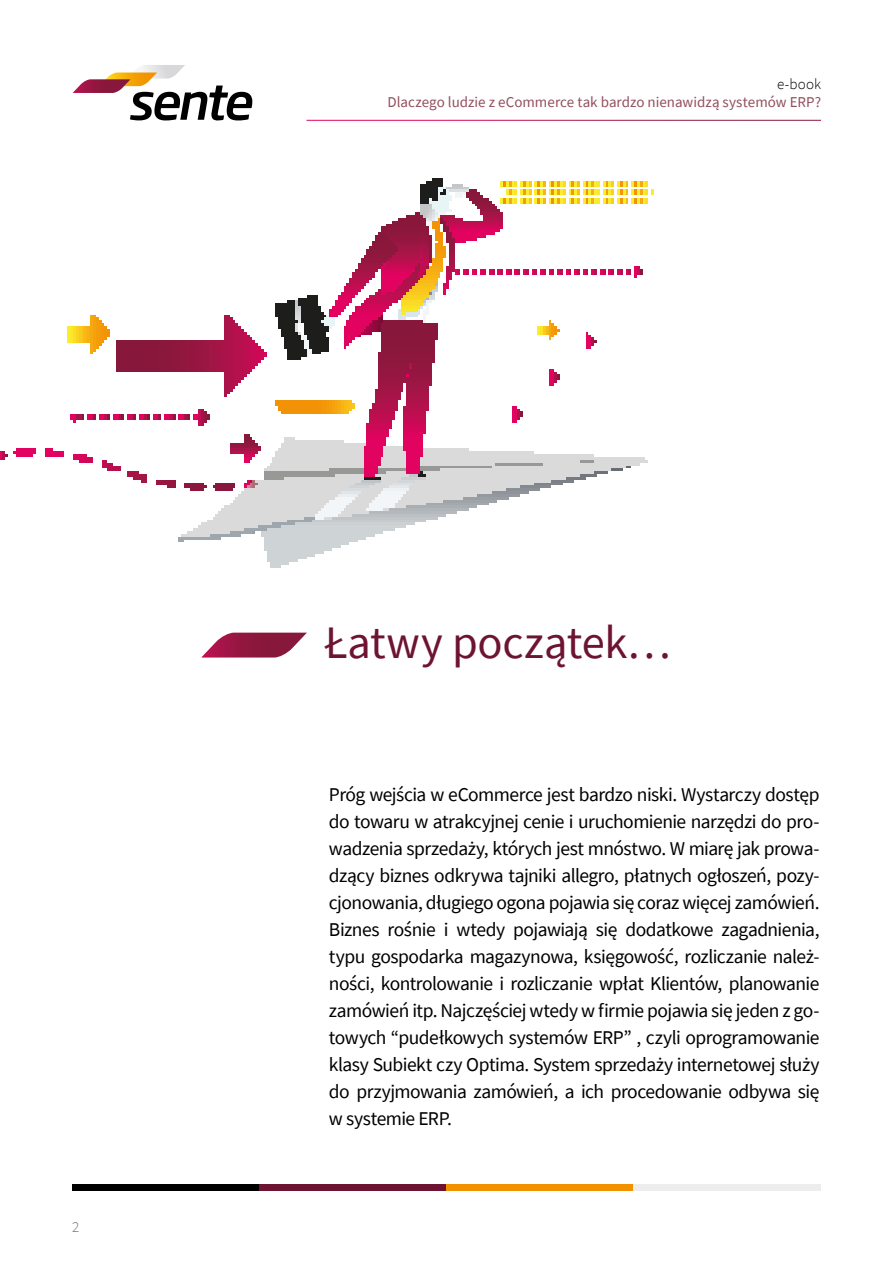
<style>
.page{position:relative;width:893px;height:1263px;background:#fff}
.page>*{position:absolute;margin:0;border:0;box-sizing:border-box;transform-origin:0 0}
.t1{font:46.5px "Source Sans Pro";letter-spacing:-.005em;color:#6d1432}
.t2{font:19.5px/27px "Source Sans Pro";letter-spacing:-.03em;color:#000;text-align:justify}
.t3{font:15px "Source Sans Pro";color:#924e5d}
.t4{font:300 15px "Source Sans Pro";color:#000}
.t5{font:300 15px "Source Sans Pro";color:#706f6f}
</style>
<div class="page">
<svg style="left:73px;top:65px;width:179px;height:55px"></svg>
<div style="left:72px;top:1184px;width:187px;height:7px;background:#000"></div>
<div style="left:259px;top:1184px;width:187px;height:7px;background:#6d1432"></div>
<div style="left:446px;top:1184px;width:188px;height:7px;background:#f39200"></div>
<div style="left:634px;top:1184px;width:187px;height:7px;background:#ededed"></div>
<svg style="left:202px;top:633px;width:105px;height:24px"></svg>
<img style="left:0;top:178px;width:654px;height:389px">
<p class="t5" style="left:72px;top:1218px;width:9px">2</p>
<p class="t4" style="left:777px;top:74px;width:45px">e-book</p>
<p class="t3" style="left:387px;top:92px;width:435px">Dlaczego ludzie z eCommerce tak bardzo nienawidzą systemów ERP?</p>
<h1 class="t1" style="left:325px;top:613px;width:348px">Łatwy początek…</h1>
<p class="t2" style="left:329px;top:781px;width:492px">Próg wejścia w eCommerce jest bardzo niski. Wystarczy dostęp do towaru w atrakcyjnej cenie i uruchomienie narzędzi do pro&shy;wadzenia sprzedaży, których jest mnóstwo. W miarę jak prowa&shy;dzący biznes odkrywa tajniki allegro, płatnych ogłoszeń, pozy&shy;cjonowania, długiego ogona pojawia się coraz więcej zamówień.<br>Biznes rośnie i wtedy pojawiają się dodatkowe zagadnienia, typu gospodarka magazynowa, księgowość, rozliczanie należ&shy;ności, kontrolowanie i rozliczanie wpłat Klientów, planowanie zamówień itp. Najczęściej wtedy w firmie pojawia się jeden z go&shy;towych “pudełkowych systemów ERP” , czyli oprogramowanie klasy Subiekt czy Optima. System sprzedaży internetowej służy do przyjmowania zamówień, a ich procedowanie odbywa się w systemie ERP.</p>
</div>
